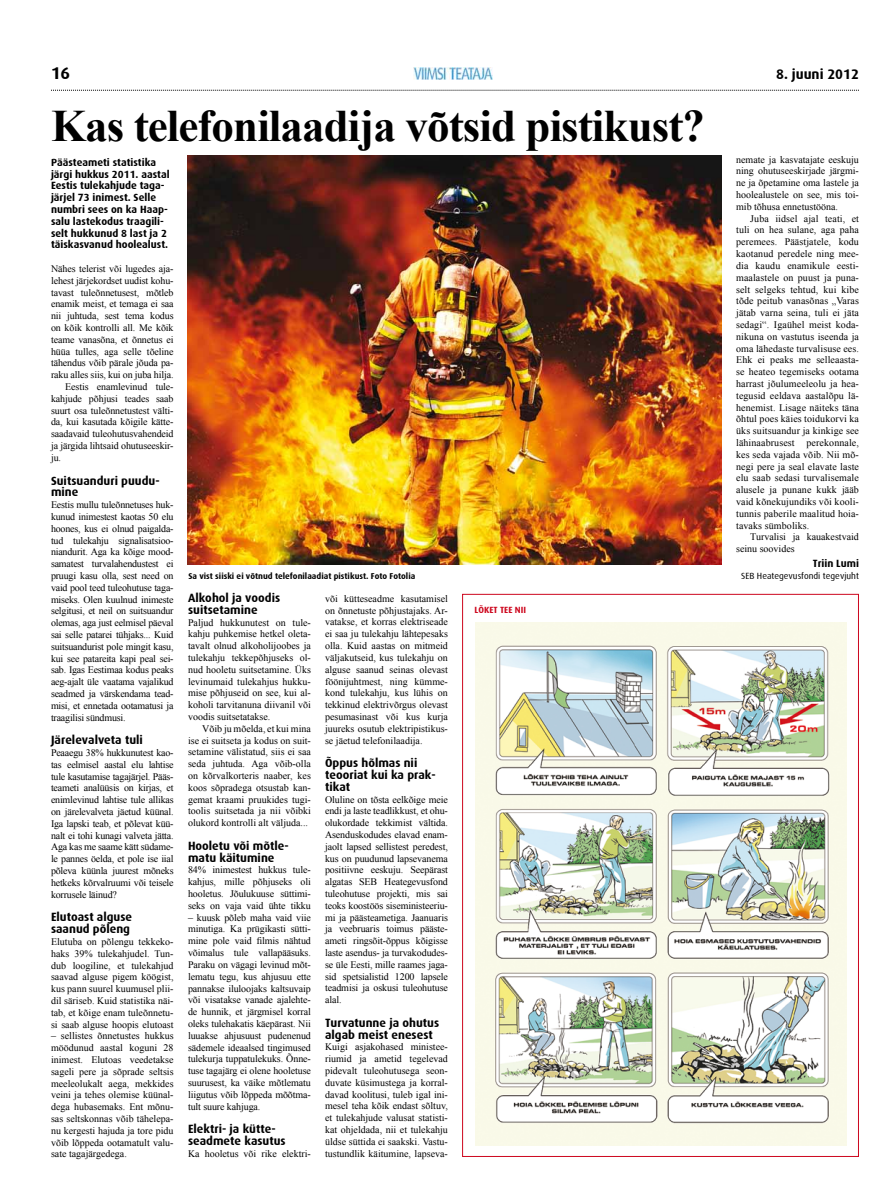
<style>
.page{position:relative;width:893px;height:1191px;background:#fff}
.page>*{position:absolute;margin:0;border:0;box-sizing:border-box;transform-origin:0 0}
.t1{font:700 45px "Times New Roman";letter-spacing:-.02em;color:#000}
.t2{font:700 17px "Dax";color:#000}
.t3{font:700 14px "Dax";color:#000}
.t4{font:700 12px/11.8px "Dax";color:#000}
.t5{font:700 10.5px/11.8px "Dax";color:#000}
.t6{font:10px/11.8px "Times New Roman";letter-spacing:-.01em;color:#000;text-align:justify}
.t7{font:9px "Dax";color:#000}
.t8{font:700 9px "Dax";color:#cd071e}
.t9{font:700 8.5px "Dax";color:#000}
</style>
<div class="page">
<img style="left:188px;top:156px;width:533px;height:409px">
<img style="left:475px;top:622px;width:371px;height:523px">
<svg style="left:51px;top:90px;width:808px;height:1px"></svg>
<img style="left:413px;top:68px;width:79px;height:11px">
<h2 class="t2" style="left:51px;top:64px;width:21px">16</h2>
<h3 class="t3" style="left:776px;top:66px;width:84px">8. juuni 2012</h3>
<h1 class="t1" style="left:51px;top:95px;width:655px">Kas telefonilaadija võtsid pistikust?</h1>
<p class="t5" style="left:51px;top:156px;width:120px">Päästeameti statistika järgi hukkus 2011. aastal<br>Eestis tulekahjude taga&shy;järjel 73 inimest. Selle numbri sees on ka Haap&shy;salu lastekodus traagili&shy;selt hukkunud 8 last ja 2 täiskasvanud hoolealust.</p>
<p class="t6" style="left:51px;top:263px;width:124px">Nähes telerist või lugedes aja-</p>
<p class="t6" style="left:51px;top:274px;width:124px">lehest järjekordset uudist kohu-</p>
<p class="t6" style="left:51px;top:286px;width:124px">tavast tuleõnnetusest, mõtleb</p>
<p class="t6" style="left:51px;top:298px;width:124px">enamik meist, et temaga ei saa</p>
<p class="t6" style="left:51px;top:310px;width:124px">nii juhtuda, sest tema kodus</p>
<p class="t6" style="left:51px;top:322px;width:124px">on kõik kontrolli all. Me kõik</p>
<p class="t6" style="left:51px;top:333px;width:124px">teame vanasõna, et õnnetus ei</p>
<p class="t6" style="left:51px;top:345px;width:124px">hüüa tulles, aga selle tõeline</p>
<p class="t6" style="left:51px;top:357px;width:124px">tähendus võib pärale jõuda pa-</p>
<p class="t6" style="left:51px;top:369px;width:124px">raku alles siis, kui on juba hilja.</p>
<p class="t6" style="left:65px;top:381px;width:110px">Eestis enamlevinud tule-</p>
<p class="t6" style="left:51px;top:392px;width:124px">kahjude põhjusi teades saab</p>
<p class="t6" style="left:51px;top:404px;width:124px">suurt osa tuleõnnetustest välti-</p>
<p class="t6" style="left:51px;top:416px;width:124px">da, kui kasutada kõigile kätte-</p>
<p class="t6" style="left:51px;top:428px;width:124px">saadavaid tuleohutusvahendeid</p>
<p class="t6" style="left:51px;top:440px;width:124px">ja järgida lihtsaid ohutuseeskir-</p>
<p class="t6" style="left:51px;top:451px;width:12px">ju.</p>
<p class="t4" style="left:51px;top:474px;width:110px">Suitsuanduri puudu&shy;mine</p>
<p class="t6" style="left:51px;top:499px;width:124px">Eestis mullu tuleõnnetuses huk&shy;kunud inimestest kaotas 50 elu hoones, kus ei olnud paigalda&shy;tud tulekahju signalisatsioo&shy;niandurit. Aga ka kõige mood&shy;samatest turvalahendustest ei pruugi kasu olla, sest need on vaid pool teed tuleohutuse taga&shy;miseks. Olen kuulnud inimeste selgitusi, et neil on suitsuandur olemas, aga just eelmisel päeval sai selle patarei tühjaks... Kuid suitsuandurist pole mingit kasu, kui see patareita kapi peal sei&shy;sab. Igas Eestimaa kodus peaks aeg-ajalt üle vaatama vajalikud seadmed ja värskendama tead&shy;misi, et ennetada ootamatusi ja traagilisi sündmusi.</p>
<p class="t4" style="left:51px;top:734px;width:93px">Järelevalveta tuli</p>
<p class="t6" style="left:51px;top:746px;width:124px">Peaaegu 38% hukkunutest kao&shy;tas eelmisel aastal elu lahtise tule kasutamise tagajärjel. Pääs&shy;teameti analüüsis on kirjas, et enimlevinud lahtise tule allikas on järelevalveta jäetud küünal.<br>Iga lapski teab, et põlevat küü&shy;nalt ei tohi kunagi valveta jätta.<br>Aga kas me saame kätt südame&shy;le pannes öelda, et pole ise iial põleva küünla juurest mõneks hetkeks kõrvalruumi või teisele korrusele läinud?</p>
<p class="t4" style="left:51px;top:911px;width:83px">Elutoast alguse saanud põleng</p>
<p class="t6" style="left:51px;top:935px;width:124px">Elutuba on põlengu tekkeko&shy;haks 39% tulekahjudel. Tun&shy;dub loogiline, et tulekahjud saavad alguse pigem köögist, kus pann suurel kuumusel plii&shy;dil säriseb. Kuid statistika näi&shy;tab, et kõige enam tuleõnnetu&shy;si saab alguse hoopis elutoast</p>
<p class="t6" style="left:51px;top:1030px;width:124px">– sellistes õnnetustes hukkus möödunud aastal koguni 28 inimest. Elutoas veedetakse sageli pere ja sõprade seltsis meeleolukalt aega, mekkides veini ja tehes olemise küünal&shy;dega hubasemaks. Ent mõnu&shy;sas seltskonnas võib tähelepa&shy;nu kergesti hajuda ja tore pidu võib lõppeda ootamatult valu&shy;sate tagajärgedega.</p>
<p class="t9" style="left:189px;top:571px;width:228px">Sa vist siiski ei võtnud telefonilaadiat pistikust. Foto Fotolia</p>
<p class="t4" style="left:188px;top:592px;width:94px">Alkohol ja voodis suitsetamine</p>
<p class="t6" style="left:188px;top:616px;width:124px">Paljud hukkunutest on tule&shy;kahju puhkemise hetkel oleta&shy;tavalt olnud alkoholijoobes ja tulekahju tekkepõhjuseks ol&shy;nud hooletu suitsetamine. Üks levinumaid tulekahjus hukku&shy;mise põhjuseid on see, kui al&shy;koholi tarvitanuna diivanil või voodis suitsetatakse.</p>
<p class="t6" style="left:188px;top:722px;width:124px;text-indent:14px">Võib ju mõelda, et kui mina ise ei suitseta ja kodus on suit&shy;setamine välistatud, siis ei saa seda juhtuda. Aga võib-olla on kõrvalkorteris naaber, kes koos sõpradega otsustab kan&shy;gemat kraami pruukides tugi&shy;toolis suitsetada ja nii võibki olukord kontrolli alt väljuda...</p>
<p class="t4" style="left:188px;top:840px;width:102px">Hooletu või mõtle&shy;matu käitumine</p>
<p class="t6" style="left:188px;top:864px;width:124px">84% inimestest hukkus tule&shy;kahjus, mille põhjuseks oli hooletus. Jõulukuuse süttimi&shy;seks on vaja vaid ühte tikku</p>
<p class="t6" style="left:188px;top:911px;width:124px">– kuusk põleb maha vaid viie minutiga. Ka prügikasti sütti&shy;mine pole vaid filmis nähtud võimalus tule vallapääsuks.<br>Paraku on vägagi levinud mõt&shy;lematu tegu, kus ahjusuu ette pannakse iluloojaks kaltsuvaip või visatakse vanade ajalehte&shy;de hunnik, et järgmisel korral oleks tulehakatis käepärast. Nii luuakse ahjusuust pudenenud sädemele ideaalsed tingimused tulekurja tuppatulekuks. Õnne&shy;tuse tagajärg ei olene hooletuse suurusest, ka väike mõtlematu liigutus võib lõppeda mõõtma&shy;tult suure kahjuga.</p>
<p class="t4" style="left:188px;top:1123px;width:99px">Elektri- ja kütte&shy;seadmete kasutus</p>
<p class="t6" style="left:188px;top:1147px;width:124px">Ka hooletus või rike elektri-</p>
<p class="t6" style="left:325px;top:592px;width:124px">või kütteseadme kasutamisel on õnnetuste põhjustajaks. Ar&shy;vatakse, et korras elektriseade ei saa ju tulekahju lähtepesaks olla. Kuid aastas on mitmeid väljakutseid, kus tulekahju on alguse saanud seinas olevast föönijuhtmest, ning kümme&shy;kond tulekahju, kus lühis on tekkinud elektrivõrgus olevast pesumasinast või kus kurja juureks osutub elektripistikus&shy;se jäetud telefonilaadija.</p>
<p class="t4" style="left:325px;top:757px;width:112px">Õppus hõlmas nii teooriat kui ka prak&shy;tikat</p>
<p class="t6" style="left:325px;top:793px;width:124px">Oluline on tõsta eelkõige meie endi ja laste teadlikkust, et ohu&shy;olukordade tekkimist vältida.<br>Asenduskodudes elavad enam&shy;jaolt lapsed sellistest peredest, kus on puudunud lapsevanema positiivne eeskuju. Seepärast algatas SEB Heategevusfond tuleohutuse projekti, mis sai teoks koostöös siseministeeriu&shy;mi ja päästeametiga. Jaanuaris ja veebruaris toimus pääste&shy;ameti ringsõit-õppus kõigisse laste asendus- ja turvakodudes&shy;se üle Eesti, mille raames jaga&shy;sid spetsialistid 1200 lapsele teadmisi ja oskusi tuleohutuse alal.</p>
<p class="t4" style="left:325px;top:1016px;width:116px">Turvatunne ja ohutus algab meist enesest</p>
<p class="t6" style="left:325px;top:1041px;width:124px">Kuigi asjakohased ministee&shy;riumid ja ametid tegelevad pidevalt tuleohutusega seon&shy;duvate küsimustega ja korral&shy;davad koolitusi, tuleb igal ini&shy;mesel teha kõik endast sõltuv, et tulekahjude valusat statisti&shy;kat ohjeldada, nii et tulekahju üldse süttida ei saakski. Vastu&shy;tustundlik käitumine, lapseva-</p>
<p class="t8" style="left:474px;top:604px;width:53px">lõket tee nii</p>
<p class="t6" style="left:736px;top:153px;width:124px">nemate ja kasvatajate eeskuju ning ohutuseeskirjade järgmi&shy;ne ja õpetamine oma lastele ja hoolealustele on see, mis toi&shy;mib tõhusa ennetustööna.</p>
<p class="t6" style="left:736px;top:212px;width:124px;text-indent:14px">Juba iidsel ajal teati, et tuli on hea sulane, aga paha peremees. Päästjatele, kodu kaotanud peredele ning mee&shy;dia kaudu enamikule eesti&shy;maalastele on puust ja puna&shy;selt selgeks tehtud, kui kibe tõde peitub vanasõnas „Varas jätab varna seina, tuli ei jäta sedagi“. Igaühel meist koda&shy;nikuna on vastutus iseenda ja oma lähedaste turvalisuse ees.<br>Ehk ei peaks me selleaasta&shy;se heateo tegemiseks ootama harrast jõulumeeleolu ja hea&shy;tegusid eeldava aastalõpu lä&shy;henemist. Lisage näiteks täna õhtul poes käies toidukorvi ka üks suitsuandur ja kinkige see lähinaabrusest perekonnale, kes seda vajada võib. Nii mõ&shy;negi pere ja seal elavate laste elu saab sedasi turvalisemale alusele ja punane kukk jääb vaid kõnekujundiks või kooli&shy;tunnis paberile maalitud hoia&shy;tavaks sümboliks.</p>
<p class="t6" style="left:736px;top:531px;width:124px;text-indent:14px">Turvalisi ja kauakestvaid seinu soovides</p>
<p class="t5" style="left:813px;top:557px;width:48px">Triin Lumi</p>
<p class="t7" style="left:741px;top:570px;width:119px">SEB Heategevusfondi tegevjuht</p>
</div>
